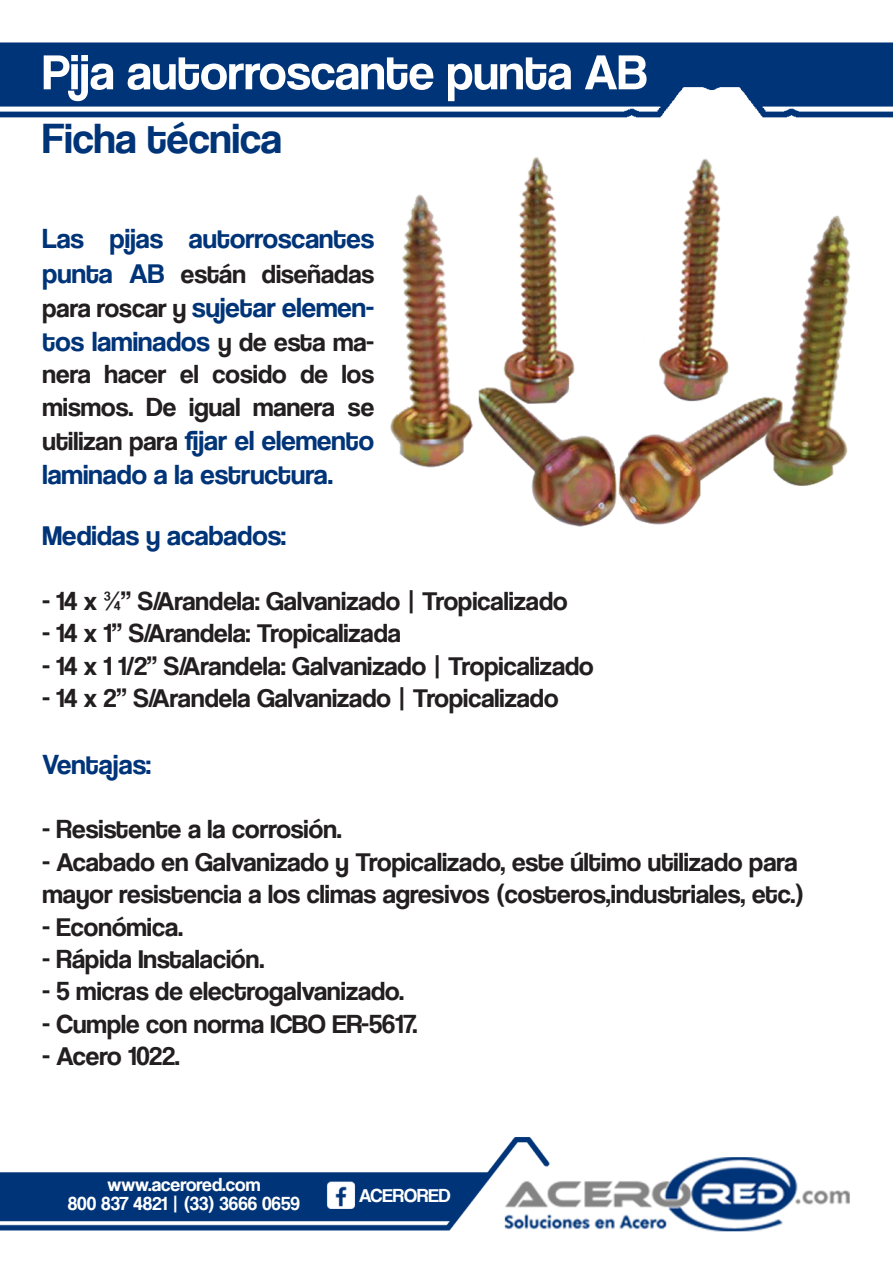
<style>
.page{position:relative;width:893px;height:1263px;background:#fff}
.page>*{position:absolute;margin:0;border:0;box-sizing:border-box;transform-origin:0 0}
.t1{font:51px "Coolvetica Rg";color:#fff}
.t2{font:43.5px "Coolvetica Rg";color:#003478}
.t3{font:28.5px/34.2px "Coolvetica Rg";color:#003478}
.t4{font:27px/32.4px "Coolvetica Rg";color:#231f20}
.t5{font:19.5px "Coolvetica Rg";color:#fff}
.s1{font-size:28.5px;color:#003478}
.s2{font-size:27px;color:#231f20}
</style>
<div class="page">
<img style="left:0;top:42px;width:893px;height:1190px">
<div style="left:43px;top:119px;width:250px;height:46px;background:#fff"></div>
<p class="t1" style="left:43px;top:42px;width:606px">Pija autorroscante punta AB</p>
<p class="t2" style="left:43px;top:113px;width:241px">Ficha técnica</p>
<p class="t3" style="left:43px;top:221px;width:333px">Las pijas autorroscantes</p>
<p class="t4" style="left:43px;top:257px;width:333px"><span class="s1">punta AB</span> están diseñadas</p>
<p class="t3" style="left:43px;top:290px;width:333px"><span class="s2">para roscar y</span> sujetar elemen&shy;tos laminados <span class="s2">y de esta ma-</span></p>
<p class="t4" style="left:43px;top:358px;width:333px">nera hacer el cosido de los mismos. De igual manera se</p>
<p class="t3" style="left:43px;top:423px;width:333px"><span class="s2">utilizan para</span> fijar el elemento laminado a la estructura.</p>
<p class="t3" style="left:43px;top:518px;width:245px">Medidas y acabados:</p>
<p class="t4" style="left:43px;top:584px;width:527px">- 14 x ¾” S/Arandela: Galvanizado | Tropicalizado</p>
<p class="t4" style="left:43px;top:617px;width:360px">- 14 x 1” S/Arandela: Tropicalizada</p>
<p class="t4" style="left:43px;top:649px;width:553px">- 14 x 1 1/2” S/Arandela: Galvanizado | Tropicalizado</p>
<p class="t4" style="left:43px;top:681px;width:518px">- 14 x 2” S/Arandela Galvanizado | Tropicalizado</p>
<p class="t3" style="left:43px;top:747px;width:110px">Ventajas:</p>
<p class="t4" style="left:43px;top:813px;width:301px">- Resistente a la corrosión.</p>
<p class="t4" style="left:43px;top:845px;width:757px">- Acabado en Galvanizado y Tropicalizado, este último utilizado para</p>
<p class="t4" style="left:43px;top:878px;width:763px">mayor resistencia a los climas agresivos (costeros,industriales, etc.)</p>
<p class="t4" style="left:43px;top:910px;width:142px">- Económica.</p>
<p class="t4" style="left:43px;top:942px;width:223px">- Rápida Instalación.</p>
<p class="t4" style="left:43px;top:975px;width:363px">- 5 micras de electrogalvanizado.</p>
<p class="t4" style="left:43px;top:1007px;width:377px">- Cumple con norma ICBO ER-5617.</p>
<p class="t4" style="left:43px;top:1040px;width:139px">- Acero 1022.</p>
<p class="t5" style="left:107px;top:1173px;width:155px">www.acerored.com</p>
<p class="t5" style="left:68px;top:1192px;width:234px">800 837 4821 | (33) 3666 0659</p>
<p class="t5" style="left:359px;top:1184px;width:93px">ACERORED</p>
</div>
